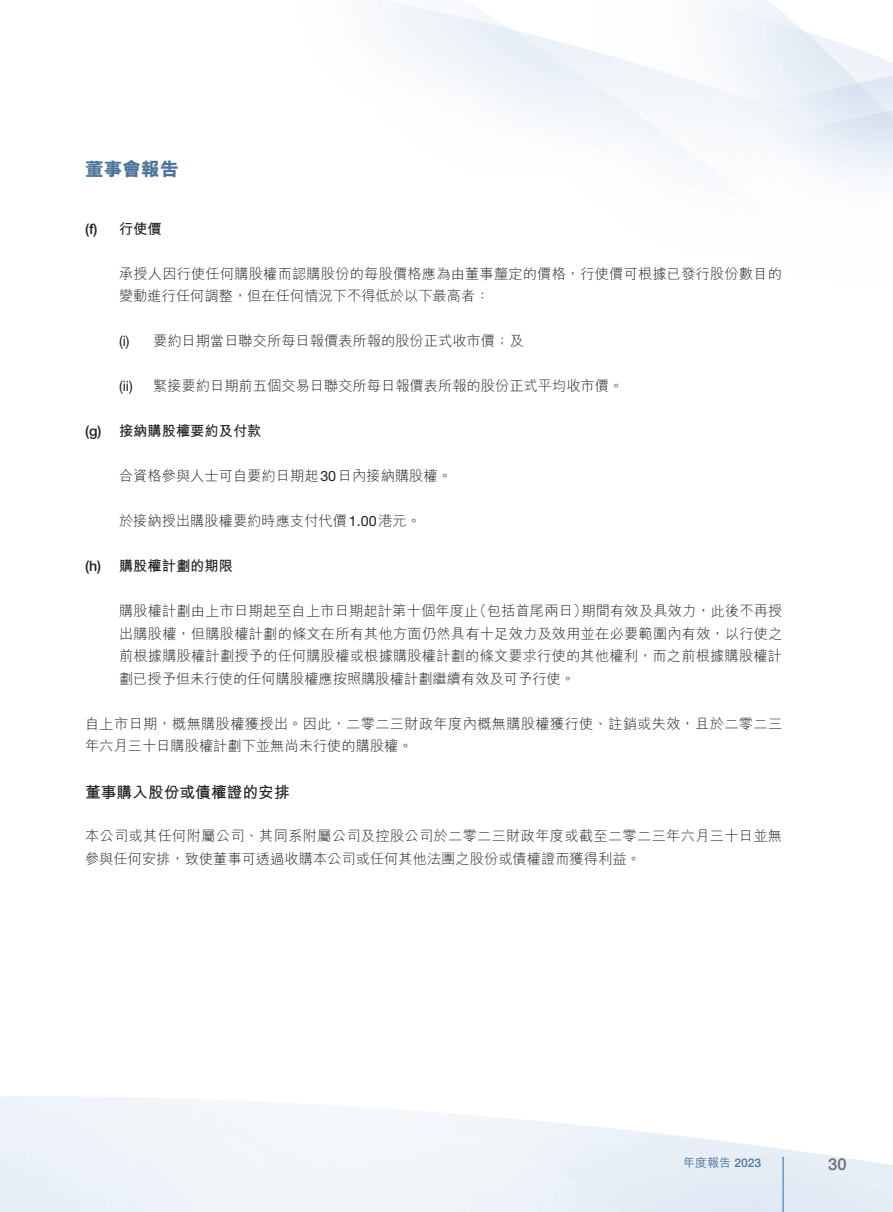
<style>
.page{position:relative;width:893px;height:1212px;background:#fff}
.page>*{position:absolute;margin:0;border:0;box-sizing:border-box;transform-origin:0 0}
.t1{font:800 18.75px "M Hei HK";color:#4d759a}
.t2{font:500 16.5px "Helvetica Neue LT Std";color:#6c6d70}
._01_Heading_1{font:700 15.75px "M Hei HK";color:#231f20}
._00_Body_text{font:300 14.25px/22.5px "M Hei HK";letter-spacing:.01em;color:#231f20}
._02_Heading_2{font:700 14.25px "M Hei HK";color:#231f20}
._02_Heading_2-2{font:500 14.25px "Helvetica Neue LT Std";color:#231f20}
._00_Body_text-2{font:14.25px "Helvetica Neue LT Std";color:#231f20}
.t3{font:500 12px "M Hei HK";color:#4d759a}
.s1{font-family:"Helvetica Neue LT Std";font-weight:400}
.s2{font-family:"Helvetica Neue LT Std"}
</style>
<div class="page">
<hr style="left:782px;top:1157px;width:2px;height:55px;background:#679ac8">
<h1 class="t1" style="left:85px;top:160px;width:95px">董事會報告</h1>
<p class="_02_Heading_2-2" style="left:85px;top:220px;width:14px">) f(</p>
<p class="_02_Heading_2-2" style="left:85px;top:423px;width:18px">g( )</p>
<p class="_02_Heading_2-2" style="left:85px;top:558px;width:18px">h( )</p>
<p class="_02_Heading_2" style="left:119px;top:218px;width:44px">行使價</p>
<p class="_00_Body_text" style="left:119px;top:262px;width:665px">承授人因行使任何購股權而認購股份的每股價格應為由董事釐定的價格，行使價可根據已發行股份數目的變動進行任何調整，但在任何情況下不得低於以下最高者：</p>
<p class="_00_Body_text" style="left:153px;top:330px;width:372px">要約日期當日聯交所每日報價表所報的股份正式收市價；及</p>
<p class="_00_Body_text-2" style="left:119px;top:333px;width:12px">) i(</p>
<p class="_00_Body_text" style="left:153px;top:375px;width:472px">緊接要約日期前五個交易日聯交所每日報價表所報的股份正式平均收市價。</p>
<p class="_00_Body_text-2" style="left:119px;top:378px;width:15px">i i( )</p>
<p class="_02_Heading_2" style="left:119px;top:421px;width:144px">接納購股權要約及付款</p>
<p class="_00_Body_text" style="left:119px;top:465px;width:334px">合資格參與人士可自要約日期起<span class="s1">30</span>日內接納購股權。</p>
<p class="_00_Body_text" style="left:119px;top:510px;width:304px">於接納授出購股權要約時應支付代價<span class="s1">1.00</span>港元。</p>
<p class="_02_Heading_2" style="left:119px;top:556px;width:115px">購股權計劃的期限</p>
<p class="_00_Body_text" style="left:472px;top:600px;width:116px">（包括首尾兩日）</p>
<p class="_00_Body_text" style="left:119px;top:600px;width:665px">購股權計劃由上市日期起至自上市日期起計第十個年度止<br>出購股權，但購股權計劃的條文在所有其他方面仍然具有十足效力及效用並在必要範圍內有效，以行使之前根據購股權計劃授予的任何購股權或根據購股權計劃的條文要求行使的其他權利，而之前根據購股權計劃已授予但未行使的任何購股權應按照購股權計劃繼續有效及可予行使。</p>
<p class="_00_Body_text" style="left:85px;top:712px;width:699px">自上市日期，概無購股權獲授出。因此，二零二三財政年度內概無購股權獲行使、註銷或失效，且於二零二三年六月三十日購股權計劃下並無尚未行使的購股權。</p>
<p class="_01_Heading_1" style="left:85px;top:780px;width:206px">董事購入股份或債權證的安排</p>
<p class="_00_Body_text" style="left:85px;top:825px;width:699px">本公司或其任何附屬公司、其同系附屬公司及控股公司於二零二三財政年度或截至二零二三年六月三十日並無參與任何安排，致使董事可透過收購本公司或任何其他法團之股份或債權證而獲得利益。</p>
<p class="_00_Body_text" style="left:581px;top:600px;width:203px">期間有效及具效力，此後不再授</p>
<p class="t3" style="left:683px;top:1154px;width:80px">年度報告 <span class="s2">2023</span></p>
<p class="t2" style="left:828px;top:1155px;width:20px">30</p>
</div>
